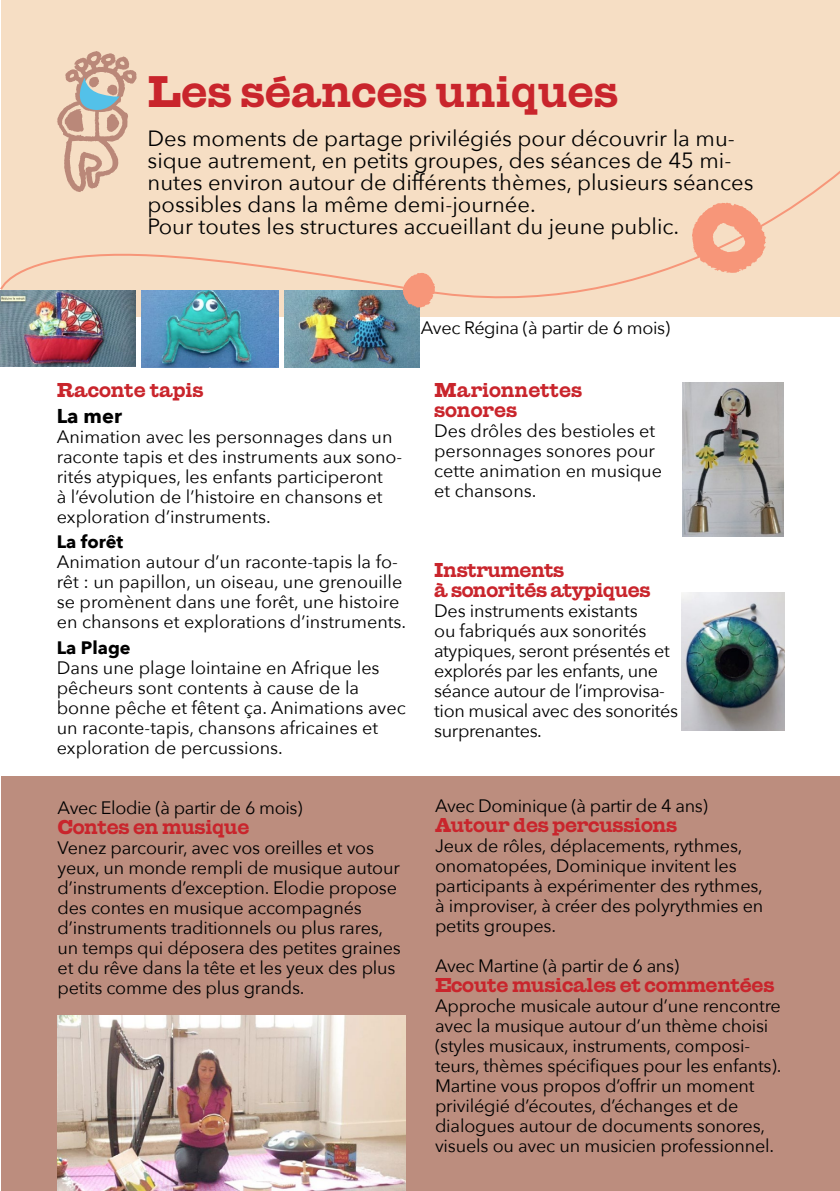
<style>
.page{position:relative;width:840px;height:1191px;background:#fff}
.page>*{position:absolute;margin:0;border:0;box-sizing:border-box;transform-origin:0 0}
.t1{font:44px "Giza One Five";color:#c9252c}
.t2{font:22px/22px "Avenir Next";color:#000}
.t3{font:20px/20px "Giza One Five";letter-spacing:-.01em;color:#c9252c}
.t4{font:700 20px "Avenir Next";color:#000}
.t5{font:18px/20px "Avenir Next";letter-spacing:-.01em;color:#000}
.t6{font:700 18px "Avenir Next";color:#000}
</style>
<div class="page">
<div style="left:1px;top:777px;width:838px;height:414px;background:#bc8d7e"></div>
<div style="left:1px;top:0;width:838px;height:316px;background:#f6dec4"></div>
<svg style="left:0;top:171px;width:839px;height:160px"></svg>
<img style="left:0;top:290px;width:136px;height:76px">
<img style="left:58px;top:1015px;width:347px;height:176px">
<img style="left:142px;top:290px;width:136px;height:77px">
<img style="left:284px;top:290px;width:136px;height:77px">
<img style="left:682px;top:383px;width:101px;height:153px">
<img style="left:681px;top:592px;width:102px;height:138px">
<svg style="left:57px;top:51px;width:80px;height:141px"></svg>
<svg style="left:402px;top:273px;width:33px;height:35px"></svg>
<h1 class="t1" style="left:147px;top:67px;width:472px">Les séances uniques</h1>
<p class="t2" style="left:147px;top:128px;width:607px">Des moments de partage privilégiés pour découvrir la mu&shy;sique autrement, en petits groupes, des séances de 45 mi&shy;nutes environ autour de différents thèmes, plusieurs séances possibles dans la même demi-journée.<br>Pour toutes les structures accueillant du jeune public.</p>
<p class="t5" style="left:420px;top:318px;width:251px">Avec Régina (à partir de 6 mois)</p>
<p class="t3" style="left:57px;top:380px;width:148px">Raconte tapis</p>
<p class="t4" style="left:57px;top:402px;width:67px">La mer</p>
<p class="t5" style="left:57px;top:427px;width:347px">Animation avec les personnages dans un raconte tapis et des instruments aux sono&shy;rités atypiques, les enfants participeront<br>à l’évolution de l’histoire en chansons et exploration d’instruments.</p>
<p class="t6" style="left:57px;top:530px;width:68px">La forêt</p>
<p class="t5" style="left:57px;top:552px;width:351px">Animation autour d’un raconte-tapis la fo&shy;rêt : un papillon, un oiseau, une grenouille se promènent dans une forêt, une histoire en chansons et explorations d’instruments.</p>
<p class="t6" style="left:57px;top:636px;width:75px">La Plage</p>
<p class="t5" style="left:57px;top:658px;width:350px">Dans une plage lointaine en Afrique les pêcheurs sont contents à cause de la bonne pêche et fêtent ça. Animations avec un raconte-tapis, chansons africaines et exploration de percussions.</p>
<p class="t5" style="left:58px;top:798px;width:246px">Avec Elodie (à partir de 6 mois)</p>
<p class="t3" style="left:57px;top:817px;width:193px">Contes en musique</p>
<p class="t5" style="left:58px;top:838px;width:344px">Venez parcourir, avec vos oreilles et vos yeux, un monde rempli de musique autour d’instruments d’exception. Elodie propose des contes en musique accompagnés d’instruments traditionnels ou plus rares, un temps qui déposera des petites graines et du rêve dans la tête et les yeux des plus petits comme des plus grands.</p>
<p class="t3" style="left:434px;top:380px;width:149px">Marionnettes sonores</p>
<p class="t5" style="left:434px;top:421px;width:229px">Des drôles des bestioles et personnages sonores pour cette animation en musique et chansons.</p>
<p class="t3" style="left:434px;top:560px;width:218px">Instruments<br>à sonorités atypiques</p>
<p class="t5" style="left:434px;top:601px;width:245px">Des instruments existants<br>ou fabriqués aux sonorités atypiques, seront présentés et explorés par les enfants, une séance autour de l’improvisa&shy;tion musical avec des sonorités surprenantes.</p>
<p class="t5" style="left:435px;top:796px;width:274px">Avec Dominique (à partir de 4 ans)</p>
<p class="t3" style="left:435px;top:815px;width:243px">Autour des percussions</p>
<p class="t5" style="left:435px;top:836px;width:329px">Jeux de rôles, déplacements, rythmes, onomatopées, Dominique invitent les participants à expérimenter des rythmes, à improviser, à créer des polyrythmies en petits groupes.</p>
<p class="t5" style="left:435px;top:956px;width:245px">Avec Martine (à partir de 6 ans)</p>
<p class="t3" style="left:435px;top:975px;width:341px">Ecoute musicales et commentées</p>
<p class="t5" style="left:435px;top:996px;width:347px">Approche musicale autour d’une rencontre avec la musique autour d’un thème choisi (styles musicaux, instruments, composi&shy;teurs, thèmes spécifiques pour les enfants).<br>Martine vous propos d’offrir un moment privilégié d’écoutes, d’échanges et de dialogues autour de documents sonores, visuels ou avec un musicien professionnel.</p>
</div>
